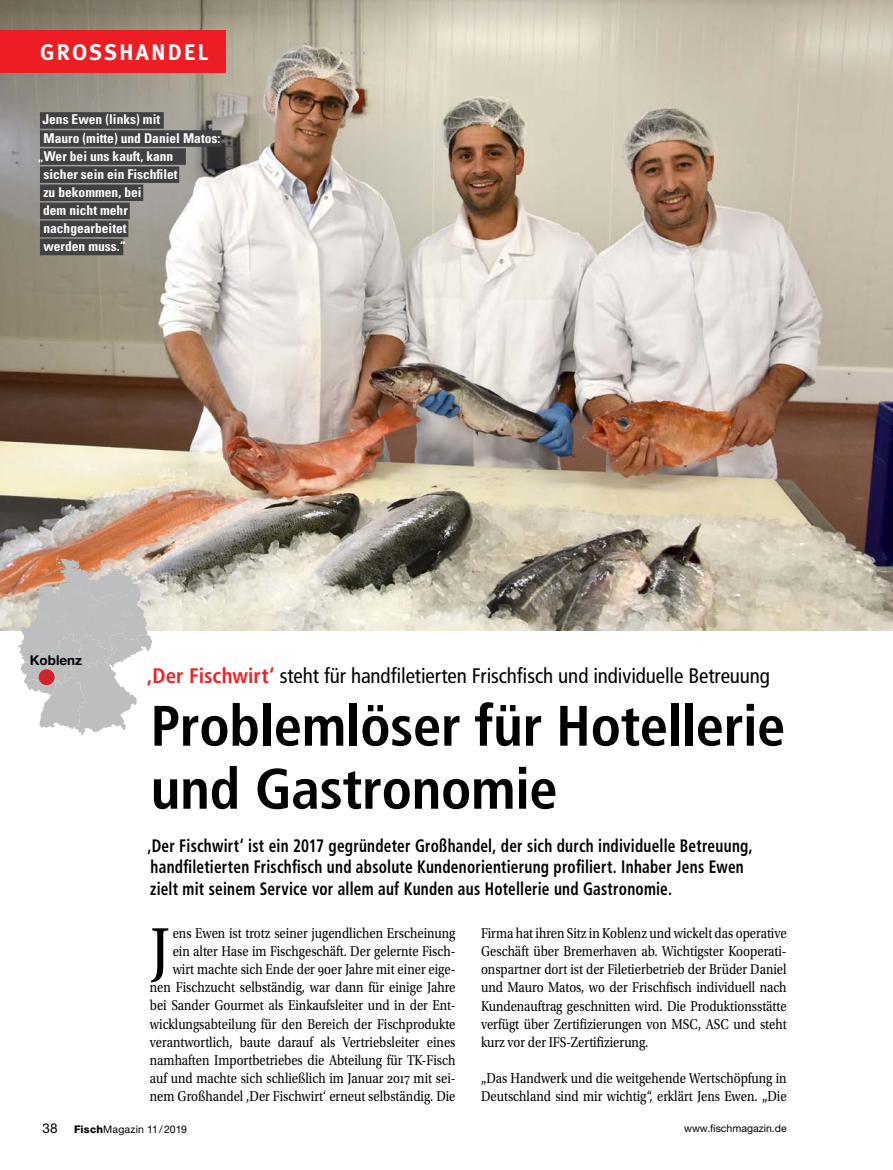
<style>
.page{position:relative;width:893px;height:1170px;background:#fff}
.page>*{position:absolute;margin:0;border:0;box-sizing:border-box;transform-origin:0 0}
.t1{font:70.35px "Utopia Std";color:#000;scale:.85 1}
.t2{font:700 condensed 57px/63px "Frutiger LT Std";letter-spacing:-.01em;color:#000}
.t3{font:700 22.5px "Meta Plus";letter-spacing:.085em;color:#fff}
.t4{font:condensed 21px "Frutiger LT Std";letter-spacing:-.005em;color:#000}
.t5{font:700 condensed 18px/21.6px "Frutiger LT Std";letter-spacing:.015em;color:#000;scale:.85 1}
.t6{font:15px/18.1px "Utopia Std";color:#000;text-align:right;scale:.85 1}
.t7{font:700 condensed 13.5px "Univers LT Std";color:#fff}
.t8{font:700 13.5px "Helvetica Neue LT Std";color:#000}
.t9{font:13.5px "Helvetica Neue LT Std";color:#000}
.t10{font:10.5px "Helvetica Neue LT Std";color:#000}
.s1{font-weight:700;color:#e9242a}
.s2{font-weight:800}
</style>
<div class="page">
<img style="left:0;top:0;width:893px;height:630px">
<div style="left:0;top:30px;width:225px;height:42px;background:#ed1d24"></div>
<svg style="left:18px;top:555px;width:134px;height:180px"></svg>
<div style="left:39px;top:669px;width:16px;height:16px;background:#d2232a;border-radius:50%"></div>
<div style="left:40px;top:112px;width:124px;height:17px;background:#414042"></div>
<div style="left:40px;top:130px;width:181px;height:17px;background:#414042"></div>
<div style="left:40px;top:148px;width:146px;height:17px;background:#414042"></div>
<div style="left:40px;top:166px;width:139px;height:17px;background:#414042"></div>
<div style="left:40px;top:184px;width:103px;height:17px;background:#414042"></div>
<div style="left:40px;top:202px;width:90px;height:17px;background:#414042"></div>
<div style="left:40px;top:221px;width:88px;height:16px;background:#414042"></div>
<div style="left:40px;top:239px;width:83px;height:16px;background:#414042"></div>
<h3 class="t3" style="left:40px;top:39px;width:170px">GROSSHANDEL</h3>
<p class="t7" style="left:42px;top:111px;width:119px">Jens Ewen (links) mit</p>
<p class="t7" style="left:44px;top:129px;width:178px">Mauro (mitte) und Daniel Matos:</p>
<p class="t7" style="left:38px;top:147px;width:137px">„Wer bei uns kauft, kann</p>
<p class="t7" style="left:43px;top:166px;width:136px">sicher sein ein Fischfilet</p>
<p class="t7" style="left:43px;top:184px;width:100px">zu bekommen, bei</p>
<p class="t7" style="left:43px;top:202px;width:86px">dem nicht mehr</p>
<p class="t7" style="left:43px;top:220px;width:85px">nachgearbeitet</p>
<p class="t7" style="left:43px;top:238px;width:84px">werden muss.“</p>
<p class="t8" style="left:30px;top:651px;width:54px">Koblenz</p>
<h3 class="t4" style="left:147px;top:663px;width:625px"><span class="s1">‚Der Fischwirt‘</span> steht für handfiletierten Frischfisch und individuelle Betreuung</h3>
<h2 class="t2" style="left:151px;top:694px;width:636px">Problemlöser für Hotellerie und Gastronomie</h2>
<p class="t5" style="left:147px;top:834px;width:714px">‚Der Fischwirt‘ ist ein 2017 gegründeter Großhandel, der sich durch individuelle Betreuung, handfiletierten Frischfisch und absolute Kundenorientierung profiliert. Inhaber Jens Ewen zielt mit seinem Service vor allem auf Kunden aus Hotellerie und Gastronomie.</p>
<p class="t6" style="left:150px;top:924px;width:361px">ens Ewen ist trotz seiner jugendlichen Erscheinung<br>ein alter Hase im Fischgeschäft. Der gelernte Fisch&shy;wirt machte sich Ende der 90er Jahre mit einer eige&shy;nen Fischzucht selbständig, war dann für einige Jahre bei Sander Gourmet als Einkaufsleiter und in der Ent&shy;wicklungsabteilung für den Bereich der Fischprodukte verantwortlich, baute darauf als Vertriebsleiter eines namhaften Importbetriebes die Abteilung für TK-Fisch auf und machte sich schließlich im Januar 2017 mit sei&shy;nem Großhandel ‚Der Fischwirt‘ erneut selbständig. Die</p>
<p class="t6" style="left:481px;top:924px;width:361px;text-align:justify">Firma hat ihren Sitz in Koblenz und wickelt das operative Geschäft über Bremerhaven ab. Wichtigster Kooperati&shy;onspartner dort ist der Filetierbetrieb der Brüder Daniel und Mauro Matos, wo der Frischfisch individuell nach Kundenauftrag geschnitten wird. Die Produktionsstätte verfügt über Zertifizierungen von MSC, ASC und steht kurz vor der IFS-Zertifizierung.</p>
<h1 class="t1" style="left:150px;top:913px;width:25px">J</h1>
<p class="t6" style="left:481px;top:1069px;width:361px;text-align:left">„Das Handwerk und die weitgehende Wertschöpfung in<br>Deutschland sind mir wichtig“, erklärt Jens Ewen. „Die</p>
<p class="t9" style="left:43px;top:1119px;width:14px">38</p>
<p class="t10" style="left:74px;top:1122px;width:114px"><span class="s2">Fisch</span>Magazin 11/2019</p>
<p class="t10" style="left:684px;top:1121px;width:104px">www.fischmagazin.de</p>
</div>
